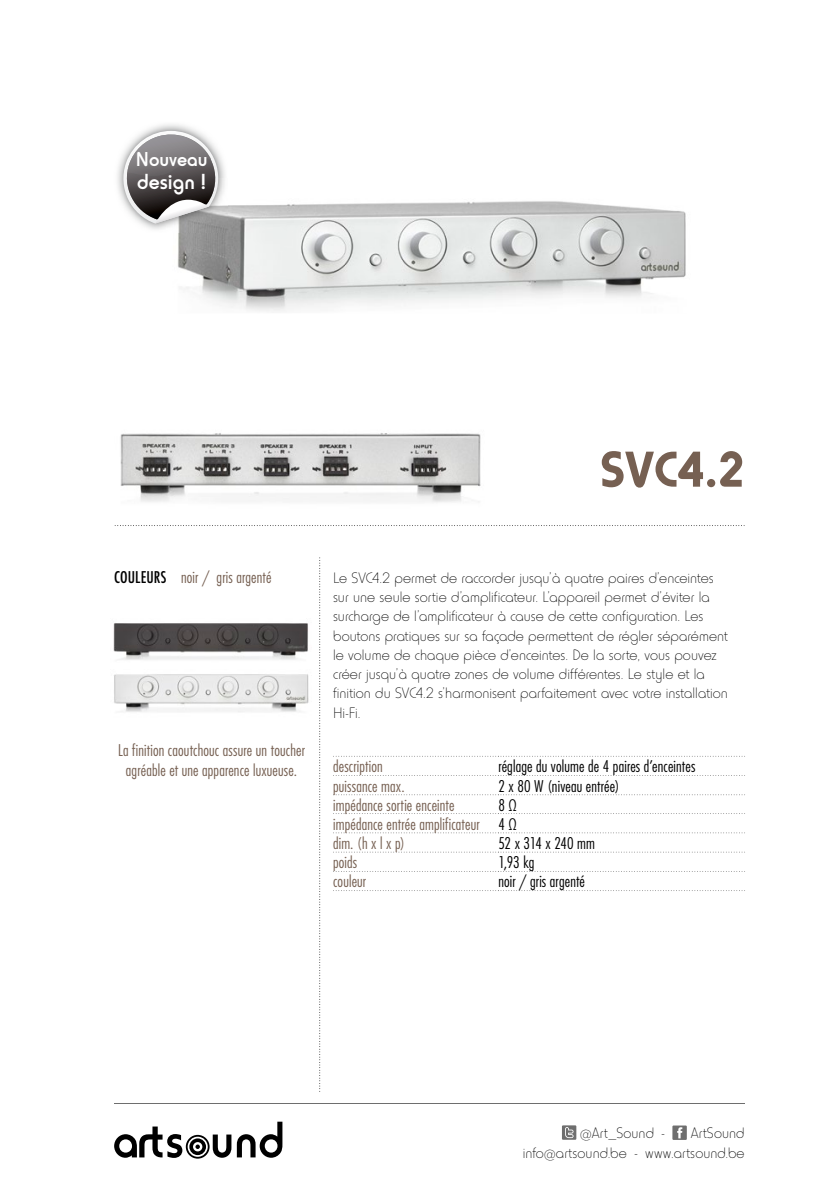
<style>
.page{position:relative;width:819px;height:1191px;background:#fff}
.page>*{position:absolute;margin:0;border:0;box-sizing:border-box;transform-origin:0 0}
.t1{font:700 52.5px "Horatio EF";color:#766052}
.t2{font:500 22.75px "Horatio EF";color:#fff}
.t3{font:500 21px "Horatio EF";color:#fff}
.t4{font:300 15.75px/19.2px "Horatio EF";color:#000;text-align:right}
.t5{font:300 condensed 15.75px/19.1px "Futura Std";letter-spacing:.01em;color:#766052;text-align:justify}
.t6{font:300 condensed 15.75px "Futura Std";letter-spacing:.01em;color:#000}
.t7{font:300 condensed 15.75px "Futura Std";letter-spacing:-.025em;color:#000}
.s1{font-weight:400;color:#000}
.s2{color:#000}
</style>
<div class="page">
<svg style="left:115px;top:525px;width:629px;height:1px"></svg>
<svg style="left:319px;top:557px;width:1px;height:532px"></svg>
<img style="left:120px;top:433px;width:361px;height:70px">
<img style="left:177px;top:201px;width:509px;height:110px">
<img style="left:114px;top:674px;width:195px;height:38px">
<img style="left:113px;top:623px;width:195px;height:37px">
<img style="left:141px;top:124px;width:84px;height:105px">
<img style="left:160px;top:179px;width:67px;height:53px">
<svg style="left:117px;top:131px;width:107px;height:92px"></svg>
<hr style="left:114px;top:1103px;width:630px;height:1px;background:#6e6e6e">
<svg style="left:237px;top:1121px;width:45px;height:36px"></svg>
<svg style="left:114px;top:1126px;width:117px;height:32px"></svg>
<div style="left:562px;top:1125px;width:14px;height:14px;background:#6e6e6e"></div>
<svg style="left:565px;top:1127px;width:8px;height:11px"></svg>
<div style="left:672px;top:1125px;width:14px;height:15px;background:#6e6e6e"></div>
<svg style="left:677px;top:1127px;width:5px;height:11px"></svg>
<svg style="left:333px;top:756px;width:412px;height:1px"></svg>
<svg style="left:333px;top:775px;width:412px;height:1px"></svg>
<svg style="left:333px;top:794px;width:412px;height:1px"></svg>
<svg style="left:333px;top:813px;width:412px;height:1px"></svg>
<svg style="left:333px;top:832px;width:412px;height:1px"></svg>
<svg style="left:333px;top:851px;width:412px;height:1px"></svg>
<svg style="left:333px;top:871px;width:412px;height:1px"></svg>
<svg style="left:333px;top:890px;width:412px;height:1px"></svg>
<h3 class="t3" style="left:136px;top:147px;width:73px">Nouveau</h3>
<h2 class="t2" style="left:137px;top:169px;width:71px">design !</h2>
<h1 class="t1" style="left:600px;top:440px;width:146px">SVC4.2</h1>
<p class="t5" style="left:114px;top:567px;width:159px"><span class="s1">COULEURS</span> noir / gris argenté</p>
<p class="t5" style="left:118px;top:741px;width:188px;text-align:center">La finition caoutchouc assure un toucher agréable et une apparence luxueuse.</p>
<p class="t4" style="left:333px;top:568px;width:396px;text-align:left">Le SVC4.2 permet de raccorder jusqu’à quatre paires d’enceintes sur une seule sortie d’amplificateur. L’appareil permet d’éviter la surcharge de l’amplificateur à cause de cette configuration. Les boutons pratiques sur sa façade permettent de régler séparément le volume de chaque pièce d’enceintes. De la sorte, vous pouvez créer jusqu’à quatre zones de volume différentes. Le style et la finition du SVC4.2 s’harmonisent parfaitement avec votre installation Hi-Fi.</p>
<p class="t5" style="left:333px;top:757px;width:51px">description</p>
<p class="t6" style="left:498px;top:757px;width:199px">réglage du volume de 4 paires d’enceintes</p>
<p class="t5" style="left:333px;top:776px;width:73px">puissance max.</p>
<p class="t6" style="left:498px;top:776px;width:123px">2 x 80 W (niveau entrée)</p>
<p class="t5" style="left:333px;top:795px;width:123px">impédance sortie enceinte</p>
<p class="t5" style="left:333px;top:795px;width:185px;text-indent:165px"><span class="s2">8 Ω </span>impédance entrée amplificateur <span class="s2">4 Ω </span>dim. (h x l x p)</p>
<p class="t7" style="left:498px;top:834px;width:98px">52 x 314 x 240 mm</p>
<p class="t5" style="left:333px;top:853px;width:26px">poids</p>
<p class="t6" style="left:498px;top:853px;width:38px">1,93 kg</p>
<p class="t5" style="left:333px;top:872px;width:35px">couleur</p>
<p class="t6" style="left:498px;top:872px;width:88px">noir / gris argenté</p>
<p class="t4" style="left:522px;top:1123px;width:223px;line-height:19.9px">ArtSound<br>info@artsound.be - www.artsound.be</p>
<p class="t4" style="left:580px;top:1123px;width:86px">@Art_Sound -</p>
</div>
